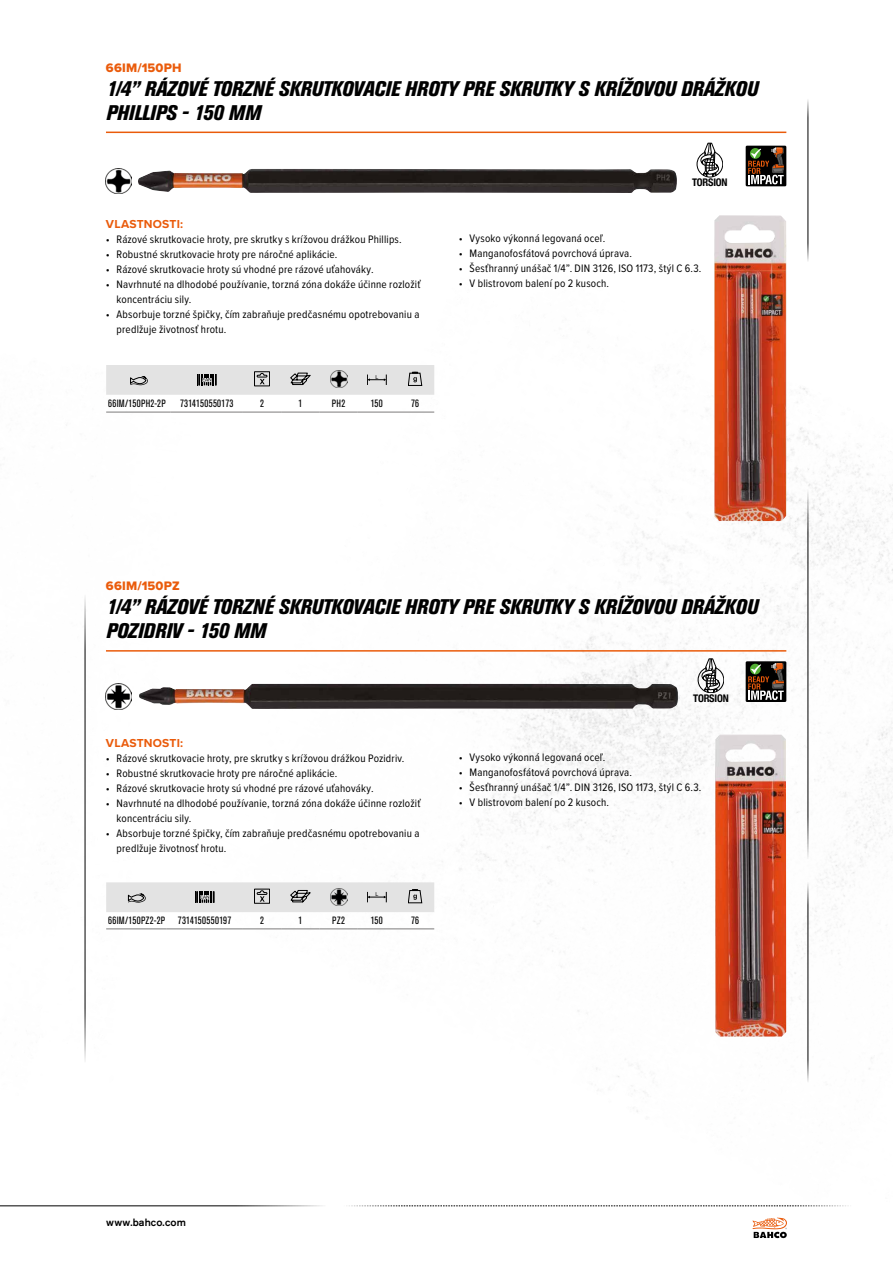
<style>
.page{position:relative;width:893px;height:1263px;background:#fff}
.page>*{position:absolute;margin:0;border:0;box-sizing:border-box;transform-origin:0 0}
.t1{font:italic 800 condensed 21px/24px "Akzidenz Grotesk Pro";letter-spacing:-.005em;color:#000}
.t2{font:12.75px "Proxima Nova Extrabld";letter-spacing:.015em;color:#ea5b0b}
.t3{font:700 12px "Proxima Nova";letter-spacing:.015em;color:#ea5b0b}
.t4{font:11.25px/15px "Proxima Nova Cond";letter-spacing:.015em;color:#000}
.t5{font:condensed 10.5px "Akzidenz Grotesk Pro";letter-spacing:.025em;color:#000}
.t6{font:700 condensed 10.5px "Helvetica Neue";letter-spacing:-.02em;color:#000}
.t7{font:500 10.5px "Akzidenz Grotesk Pro";letter-spacing:.005em;color:#000}
.t8{font:5.25px "Arial";color:#000}
</style>
<div class="page">
<img style="left:302px;top:100px;width:591px;height:1139px">
<img style="left:0;top:131px;width:302px;height:1076px">
<svg style="left:752px;top:1217px;width:35px;height:21px"></svg>
<svg style="left:343px;top:1205px;width:508px;height:1px"></svg>
<hr style="left:0;top:1205px;width:326px;height:1px;background:#000">
<hr style="left:106px;top:132px;width:680px;height:1px;background:#ea5b0b">
<img style="left:106px;top:168px;width:25px;height:26px">
<img style="left:138px;top:169px;width:539px;height:24px">
<img style="left:714px;top:215px;width:72px;height:306px">
<hr style="left:319px;top:412px;width:39px;height:1px;background:#7c7b7b">
<hr style="left:358px;top:412px;width:38px;height:1px;background:#7c7b7b">
<hr style="left:396px;top:412px;width:38px;height:1px;background:#7c7b7b">
<hr style="left:106px;top:412px;width:65px;height:1px;background:#7c7b7b">
<hr style="left:171px;top:412px;width:72px;height:1px;background:#7c7b7b">
<hr style="left:243px;top:412px;width:38px;height:1px;background:#7c7b7b">
<hr style="left:281px;top:412px;width:38px;height:1px;background:#7c7b7b">
<svg style="left:106px;top:365px;width:328px;height:30px"></svg>
<svg style="left:746px;top:146px;width:40px;height:40px"></svg>
<svg style="left:748px;top:147px;width:36px;height:37px"></svg>
<svg style="left:697px;top:143px;width:26px;height:34px"></svg>
<hr style="left:808px;top:489px;width:1px;height:370px;background:#000">
<hr style="left:808px;top:881px;width:1px;height:202px;background:#000">
<hr style="left:808px;top:98px;width:1px;height:164px;background:#000">
<hr style="left:85px;top:594px;width:1px;height:469px;background:#000">
<img style="left:139px;top:684px;width:540px;height:25px">
<img style="left:715px;top:734px;width:71px;height:302px">
<hr style="left:106px;top:650px;width:680px;height:2px;background:#ea5b0b">
<img style="left:106px;top:684px;width:25px;height:25px">
<hr style="left:319px;top:929px;width:39px;height:1px;background:#7c7b7b">
<hr style="left:358px;top:929px;width:38px;height:1px;background:#7c7b7b">
<hr style="left:396px;top:929px;width:38px;height:1px;background:#7c7b7b">
<hr style="left:106px;top:929px;width:60px;height:1px;background:#7c7b7b">
<hr style="left:166px;top:929px;width:77px;height:1px;background:#7c7b7b">
<hr style="left:243px;top:929px;width:38px;height:1px;background:#7c7b7b">
<hr style="left:281px;top:929px;width:38px;height:1px;background:#7c7b7b">
<svg style="left:106px;top:882px;width:328px;height:30px"></svg>
<div style="left:746px;top:661px;width:40px;height:41px;background:#000"></div>
<svg style="left:748px;top:663px;width:36px;height:37px"></svg>
<svg style="left:698px;top:658px;width:26px;height:35px"></svg>
<p class="t2" style="left:106px;top:58px;width:77px">66IM/150PH</p>
<h1 class="t1" style="left:106px;top:76px;width:654px">1/4” RÁZOVÉ TORZNÉ SKRUTKOVACIE HROTY PRE SKRUTKY S KRÍŽOVOU DRÁŽKOU<br>PHILLIPS - 150 MM</h1>
<p class="t3" style="left:106px;top:215px;width:79px">VLASTNOSTI:</p>
<p class="t4" style="left:106px;top:231px;width:297px">• Rázové skrutkovacie hroty, pre skrutky s krížovou drážkou Phillips.</p>
<p class="t4" style="left:106px;top:246px;width:233px">• Robustné skrutkovacie hroty pre náročné aplikácie.</p>
<p class="t4" style="left:106px;top:261px;width:269px">• Rázové skrutkovacie hroty sú vhodné pre rázové uťahováky.</p>
<p class="t4" style="left:117px;top:276px;width:305px;text-indent:-11px">• Navrhnuté na dlhodobé používanie, torzná zóna dokáže účinne rozložiť koncentráciu sily.</p>
<p class="t4" style="left:117px;top:306px;width:304px;text-indent:-11px">• Absorbuje torzné špičky, čím zabraňuje predčasnému opotrebovaniu a predlžuje životnosť hrotu.</p>
<p class="t8" style="left:375px;top:373px;width:4px">L</p>
<p class="t5" style="left:108px;top:396px;width:59px">66IM/150PH2-2P</p>
<p class="t5" style="left:180px;top:396px;width:55px">7314150550173</p>
<p class="t5" style="left:260px;top:396px;width:5px">2</p>
<p class="t5" style="left:298px;top:396px;width:5px">1</p>
<p class="t5" style="left:332px;top:396px;width:15px">PH2</p>
<p class="t5" style="left:371px;top:396px;width:14px">150</p>
<p class="t5" style="left:411px;top:396px;width:10px">76</p>
<p class="t6" style="left:692px;top:174px;width:37px">TORSION</p>
<p class="t4" style="left:459px;top:230px;width:148px">• Vysoko výkonná legovaná oceľ.</p>
<p class="t4" style="left:459px;top:245px;width:175px">• Manganofosfátová povrchová úprava.</p>
<p class="t4" style="left:459px;top:260px;width:244px">• Šesťhranný unášač 1/4”. DIN 3126, ISO 1173, štýl C 6.3.</p>
<p class="t4" style="left:459px;top:275px;width:152px">• V blistrovom balení po 2 kusoch.</p>
<p class="t2" style="left:106px;top:576px;width:75px">66IM/150PZ</p>
<h1 class="t1" style="left:106px;top:594px;width:654px">1/4” RÁZOVÉ TORZNÉ SKRUTKOVACIE HROTY PRE SKRUTKY S KRÍŽOVOU DRÁŽKOU<br>POZIDRIV - 150 MM</h1>
<p class="t3" style="left:106px;top:734px;width:79px">VLASTNOSTI:</p>
<p class="t4" style="left:106px;top:750px;width:300px">• Rázové skrutkovacie hroty, pre skrutky s krížovou drážkou Pozidriv.</p>
<p class="t4" style="left:106px;top:765px;width:233px">• Robustné skrutkovacie hroty pre náročné aplikácie.</p>
<p class="t4" style="left:106px;top:780px;width:269px">• Rázové skrutkovacie hroty sú vhodné pre rázové uťahováky.</p>
<p class="t4" style="left:117px;top:795px;width:305px;text-indent:-11px">• Navrhnuté na dlhodobé používanie, torzná zóna dokáže účinne rozložiť koncentráciu sily.</p>
<p class="t4" style="left:117px;top:825px;width:304px;text-indent:-11px">• Absorbuje torzné špičky, čím zabraňuje predčasnému opotrebovaniu a predlžuje životnosť hrotu.</p>
<p class="t8" style="left:375px;top:890px;width:4px">L</p>
<p class="t5" style="left:108px;top:913px;width:125px">66IM/150PZ2-2P 7314150550197</p>
<p class="t5" style="left:260px;top:913px;width:5px">2</p>
<p class="t5" style="left:298px;top:913px;width:5px">1</p>
<p class="t5" style="left:332px;top:913px;width:14px">PZ2</p>
<p class="t5" style="left:371px;top:913px;width:14px">150</p>
<p class="t5" style="left:411px;top:913px;width:10px">76</p>
<p class="t6" style="left:693px;top:689px;width:37px">TORSION</p>
<p class="t4" style="left:459px;top:750px;width:148px">• Vysoko výkonná legovaná oceľ.</p>
<p class="t4" style="left:459px;top:765px;width:175px">• Manganofosfátová povrchová úprava.</p>
<p class="t4" style="left:459px;top:780px;width:244px">• Šesťhranný unášač 1/4”. DIN 3126, ISO 1173, štýl C 6.3.</p>
<p class="t4" style="left:459px;top:795px;width:152px">• V blistrovom balení po 2 kusoch.</p>
<p class="t7" style="left:106px;top:1215px;width:81px">www.bahco.com</p>
</div>
